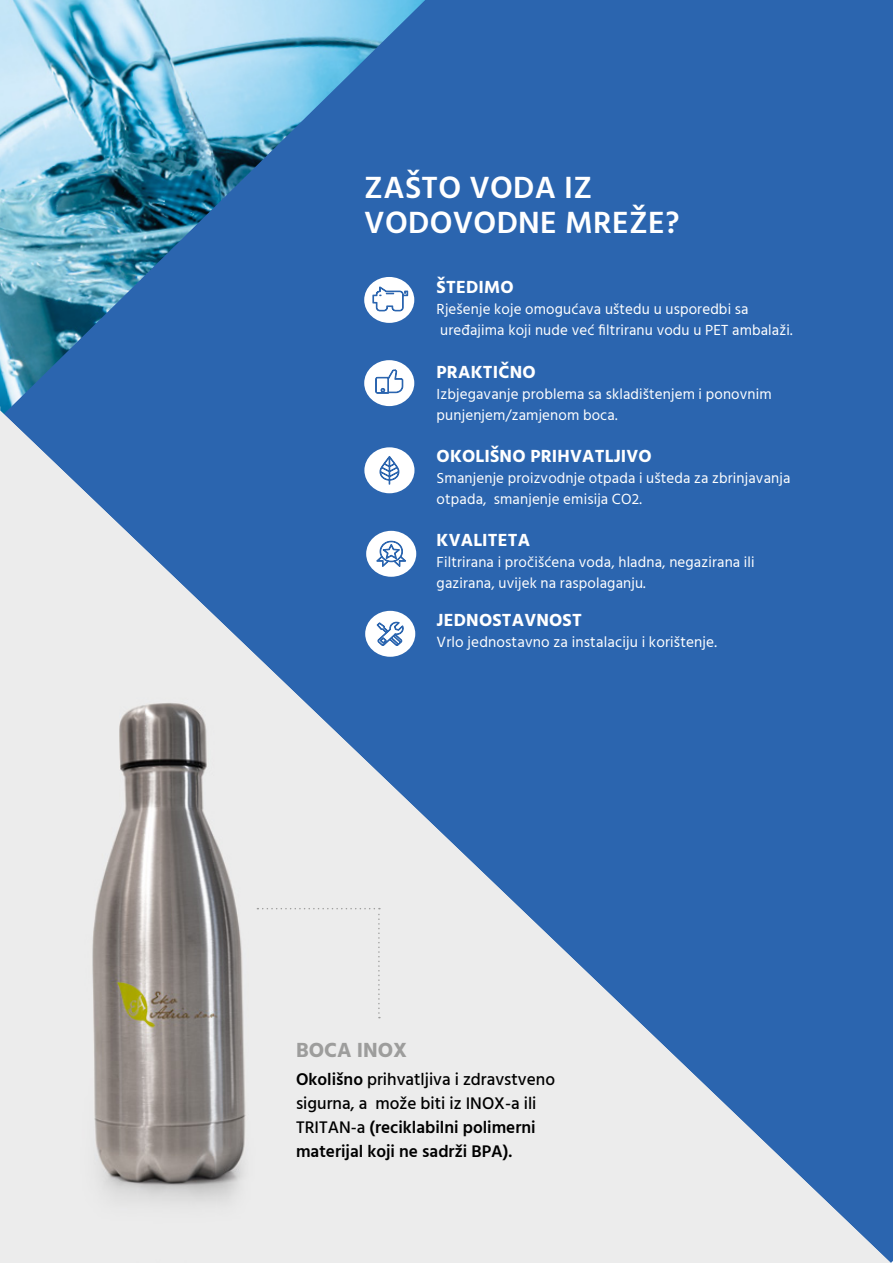
<style>
.page{position:relative;width:893px;height:1263px;background:#fff}
.page>*{position:absolute;margin:0;border:0;box-sizing:border-box;transform-origin:0 0}
.t1{font:600 31.5px/34.8px "Hind Siliguri";letter-spacing:.01em;color:#fff}
.t2{font:700 21px "Hind Siliguri";color:#9d9d9c}
.t3{font:700 18px "Hind Siliguri";letter-spacing:.01em;color:#fff}
.t4{font:500 17.25px/24px "Hind Siliguri";color:#000}
.t5{font:15.15px "Hind Siliguri";letter-spacing:.01em;color:#fff}
.t6{font:15px/21px "Hind Siliguri";letter-spacing:.01em;color:#fff}
.s1{font-weight:600}
</style>
<div class="page">
<div style="left:425px;top:0;width:468px;height:1263px;background:#2b65af"></div>
<img style="left:0;top:0;width:425px;height:406px">
<div style="left:364px;top:277px;width:50px;height:46px;background:#fff;border-radius:50%"></div>
<svg style="left:373px;top:287px;width:35px;height:24px"></svg>
<div style="left:364px;top:360px;width:50px;height:46px;background:#fff;border-radius:50%"></div>
<svg style="left:375px;top:369px;width:28px;height:24px"></svg>
<img style="left:0;top:406px;width:891px;height:857px">
<div style="left:257px;top:908px;width:123px;height:110px;background:#ececec"></div>
<h1 class="t1" style="left:364px;top:171px;width:317px">ZAŠTO VODA IZ<br>VODOVODNE MREŽE?</h1>
<p class="t3" style="left:437px;top:273px;width:78px">ŠTEDIMO</p>
<p class="t6" style="left:437px;top:300px;width:357px">Rješenje koje omogućava uštedu u usporedbi sa uređajima koji nude već filtriranu vodu u PET ambalaži.</p>
<p class="t3" style="left:437px;top:357px;width:100px">PRAKTIČNO</p>
<p class="t6" style="left:437px;top:384px;width:337px">Izbjegavanje problema sa skladištenjem i ponovnim punjenjem/zamjenom boca.</p>
<p class="t3" style="left:437px;top:442px;width:217px">OKOLIŠNO PRIHVATLJIVO</p>
<p class="t6" style="left:437px;top:468px;width:355px">Smanjenje proizvodnje otpada i ušteda za zbrinjavanja otpada, smanjenje emisija CO2.</p>
<p class="t3" style="left:437px;top:526px;width:95px">KVALITETA</p>
<p class="t6" style="left:437px;top:553px;width:320px">Filtrirana i pročišćena voda, hladna, negazirana ili gazirana, uvijek na raspolaganju.</p>
<p class="t3" style="left:437px;top:606px;width:147px">JEDNOSTAVNOST</p>
<p class="t5" style="left:437px;top:631px;width:282px">Vrlo jednostavno za instalaciju i korištenje.</p>
<h2 class="t2" style="left:296px;top:1034px;width:113px">BOCA INOX</h2>
<p class="t4" style="left:296px;top:1068px;width:261px"><span class="s1">Okolišno</span> prihvatljiva i zdravstveno sigurna, a može biti iz INOX-a ili TRITAN-a <span class="s1">(reciklabilni polimerni materijal koji ne sadrži BPA).</span></p>
</div>
